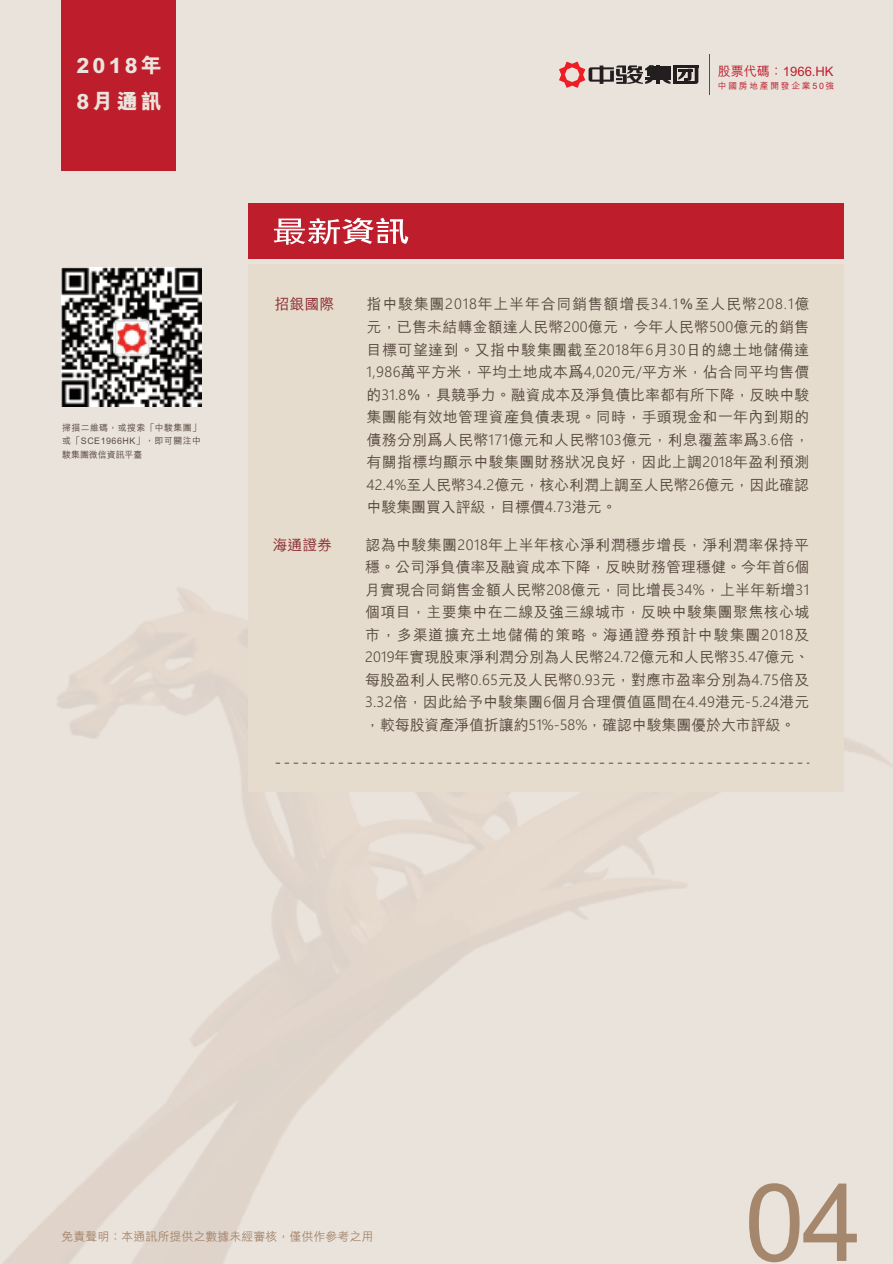
<style>
.page{position:relative;width:893px;height:1264px;background:#fff}
.page>*{position:absolute;margin:0;border:0;box-sizing:border-box;transform-origin:0 0}
.t1{font:108px "Arial";color:#a5876e}
.t2{font:800 21px/36px "M Hei HK";letter-spacing:.15em;color:#ebe4dc}
.t3{font:15px/22.5px "Microsoft M Hei";letter-spacing:.005em;color:#594a41;text-align:justify}
.t4{font:15px "Microsoft M Hei";color:#8d2f34}
.t5{font:500 13.05px "M Hei HK";color:#be1d2c}
.t6{font:500 12px "M Hei HK";color:#a5876e}
.t7{font:500 9px/13.5px "M Hei HK";letter-spacing:.04em;color:#594a41;text-align:justify}
.t8{font:500 8.7px "M Hei HK";letter-spacing:.2em;color:#be1d2c}
.s1{font-family:"Sim Hei"}
.s2{font-family:"Arial"}
</style>
<div class="page">
<img style="left:0;top:0;width:893px;height:1263px">
<div style="left:62px;top:0;width:114px;height:170px;background:#be1d2c"></div>
<div style="left:248px;top:264px;width:595px;height:527px;background:#e6dcce"></div>
<div style="left:248px;top:203px;width:595px;height:56px;background:#be1d2c"></div>
<svg style="left:274px;top:218px;width:134px;height:27px"></svg>
<img style="left:62px;top:267px;width:139px;height:139px">
<hr style="left:709px;top:55px;width:1px;height:40px;background:#be1d2c">
<svg style="left:276px;top:762px;width:533px;height:1px"></svg>
<hr style="left:673px;top:65px;width:25px;height:2px;background:#231f20">
<hr style="left:673px;top:82px;width:22px;height:2px;background:#231f20">
<hr style="left:673px;top:69px;width:4px;height:15px;background:#231f20">
<svg style="left:678px;top:67px;width:20px;height:17px"></svg>
<hr style="left:650px;top:66px;width:20px;height:2px;background:#231f20">
<hr style="left:650px;top:69px;width:20px;height:2px;background:#231f20">
<hr style="left:650px;top:71px;width:20px;height:2px;background:#231f20">
<hr style="left:650px;top:74px;width:20px;height:2px;background:#231f20">
<hr style="left:645px;top:77px;width:25px;height:2px;background:#231f20">
<hr style="left:656px;top:65px;width:4px;height:19px;background:#231f20">
<svg style="left:559px;top:62px;width:95px;height:26px;background:#b59491"></svg>
<svg style="left:662px;top:79px;width:8px;height:5px"></svg>
<h2 class="t2" style="left:77px;top:48px;width:87px">2018年<br>8月通訊</h2>
<p class="t5" style="left:718px;top:62px;width:117px">股票代碼：1966.HK</p>
<p class="t8" style="left:718px;top:79px;width:118px">中國房地產開發企業50強</p>
<p class="t7" style="left:62px;top:420px;width:140px">掃描二維碼，或搜索「中駿集團」或「SCE1966HK」，即可關注中駿集團微信資訊平臺</p>
<p class="t4" style="left:275px;top:294px;width:61px">招銀國際</p>
<p class="t3" style="left:367px;top:292px;width:444px">指中駿集團2018年上半年合同銷售額增長34.1％至人民幣208.1億元，已售未結轉金額達人民幣200億元，今年人民幣500億元的銷售目標可望達到。又指中駿集團截至2018年6月30日的總土地儲備達1,986萬平方米，平均土地成本<span class="s1">爲</span>4,020元/平方米，佔合同平均售價的31.8％，具競爭力。融資成本及淨負債比率都有所下降，反映中駿集團能有效地管理資<span class="s1">産</span>負債表現。同時，手頭現金和一年內到期的債務分別<span class="s1">爲</span>人民幣171億元和人民幣103億元，利息覆蓋率<span class="s1">爲</span>3.6倍，有關指標均顯示中駿集團財務狀况良好，因此上調2018年盈利預測42.4%至人民幣34<span class="s2">.</span>2億元，核心利潤上調至人民幣26億元，因此確認中駿集團買入評級，目標價4.73港元。</p>
<p class="t4" style="left:273px;top:534px;width:61px">海通證券</p>
<p class="t3" style="left:365px;top:532px;width:446px">認為中駿集團2018年上半年核心淨利潤穩步增長，淨利潤率保持平穩。公司淨負債率及融資成本下降，反映財務管理穩健。今年首6個月實現合同銷售金額人民幣208億元，同比增長34%，上半年新增31個項目，主要集中在二線及強三線城市，反映中駿集團聚焦核心城市，多渠道擴充土地儲備的策略。海通證券預計中駿集團2018及2019年實現股東淨利潤分別為人民幣24.72億元和人民幣35.47億元、每股盈利人民幣0.65元及人民幣0.93元，對應市盈率分別為4.75倍及3.32倍，因此給予中駿集團6個月合理價值區間在4.49港元-5.24港元，較每股資產淨值折讓約51%-58%，確認中駿集團優於大市評級。</p>
<p class="t6" style="left:62px;top:1227px;width:314px">免責聲明：本通訊所提供之數據未經審核，僅供作參考之用</p>
<h1 class="t1" style="left:744px;top:1148px;width:119px">04</h1>
</div>
